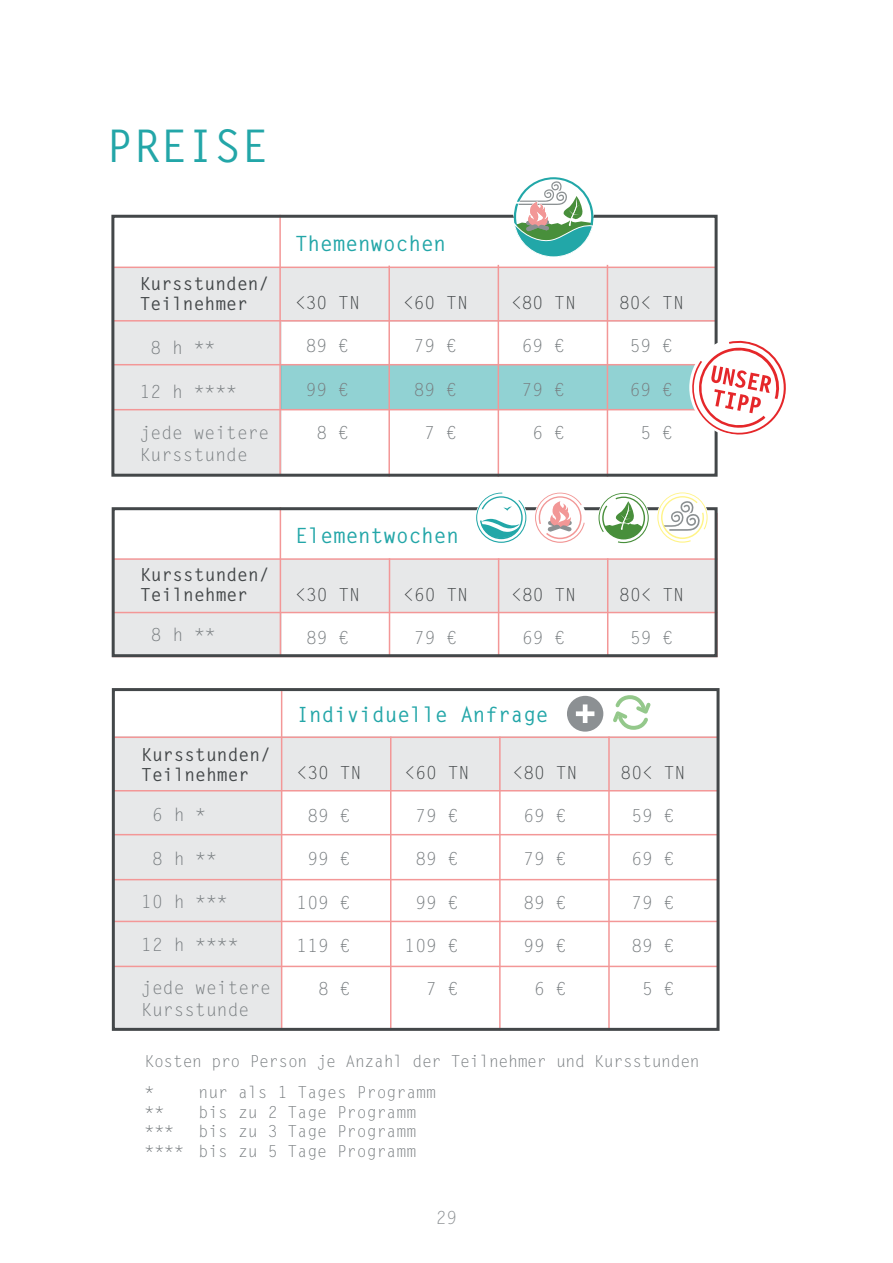
<style>
.page{position:relative;width:893px;height:1263px;background:#fff}
.page>*{position:absolute;margin:0;border:0;box-sizing:border-box;transform-origin:0 0}
.t1{font:700 45px "Letter Gothic Std";color:#23a6a8}
.t2{font:700 21px "Letter Gothic Std";color:#23a6a8}
.t3{font:18px/21.6px "Letter Gothic Std";color:#787d80}
.t4{font:700 18px/20.1px "Letter Gothic Std";color:#434749}
.t5{font:18px "Letter Gothic Std";color:#434749}
.t6{font:18px "Letter Gothic Std";color:#8c9093}
.t7{font:16.5px/19.8px "Letter Gothic Std";color:#787d80;text-align:right}
.t8{font:16.5px/30.3px "Letter Gothic Std";letter-spacing:-.02em;color:#787d80}
</style>
<div class="page">
<div style="left:113px;top:736px;width:605px;height:54px;background:#e7e8e9"></div>
<div style="left:115px;top:790px;width:167px;height:238px;background:#e7e8e9"></div>
<div style="left:113px;top:559px;width:603px;height:53px;background:#e7e8e9"></div>
<div style="left:113px;top:612px;width:169px;height:44px;background:#e7e8e9"></div>
<div style="left:113px;top:268px;width:603px;height:54px;background:#e7e8e9"></div>
<div style="left:112px;top:322px;width:169px;height:154px;background:#e7e8e9"></div>
<div style="left:281px;top:366px;width:437px;height:43px;background:#91d2d3"></div>
<hr style="left:112px;top:267px;width:604px;height:1px;background:#f39797">
<hr style="left:112px;top:409px;width:604px;height:1px;background:#f39797">
<hr style="left:112px;top:320px;width:604px;height:2px;background:#f39797">
<hr style="left:112px;top:364px;width:604px;height:1px;background:#f39797">
<hr style="left:279px;top:215px;width:2px;height:261px;background:#f39797">
<hr style="left:388px;top:266px;width:2px;height:211px;background:#f39797">
<hr style="left:607px;top:265px;width:1px;height:212px;background:#f39797">
<hr style="left:498px;top:265px;width:1px;height:212px;background:#f39797">
<div style="left:111px;top:215px;width:607px;height:262px;border:3px solid #434749"></div>
<svg style="left:689px;top:337px;width:97px;height:104px"></svg>
<hr style="left:113px;top:736px;width:605px;height:2px;background:#f39797">
<hr style="left:113px;top:879px;width:605px;height:1px;background:#f39797">
<hr style="left:113px;top:921px;width:605px;height:1px;background:#f39797">
<hr style="left:113px;top:790px;width:605px;height:1px;background:#f39797">
<hr style="left:113px;top:834px;width:605px;height:1px;background:#f39797">
<hr style="left:113px;top:966px;width:605px;height:1px;background:#f39797">
<hr style="left:281px;top:691px;width:1px;height:338px;background:#f39797">
<hr style="left:390px;top:736px;width:1px;height:294px;background:#f39797">
<hr style="left:608px;top:736px;width:2px;height:294px;background:#f39797">
<hr style="left:499px;top:736px;width:2px;height:294px;background:#f39797">
<div style="left:112px;top:688px;width:607px;height:343px;border:3px solid #434749"></div>
<hr style="left:112px;top:558px;width:606px;height:2px;background:#f39797">
<hr style="left:112px;top:612px;width:606px;height:1px;background:#f39797">
<hr style="left:280px;top:507px;width:1px;height:149px;background:#f39797">
<hr style="left:389px;top:558px;width:1px;height:99px;background:#f39797">
<hr style="left:607px;top:558px;width:1px;height:99px;background:#f39797">
<hr style="left:498px;top:558px;width:1px;height:99px;background:#f39797">
<div style="left:112px;top:507px;width:606px;height:150px;border:3px solid #434749"></div>
<svg style="left:598px;top:493px;width:51px;height:50px"></svg>
<svg style="left:535px;top:493px;width:50px;height:50px"></svg>
<svg style="left:657px;top:492px;width:51px;height:51px"></svg>
<svg style="left:476px;top:493px;width:50px;height:50px"></svg>
<svg style="left:613px;top:695px;width:38px;height:35px"></svg>
<div style="left:567px;top:696px;width:36px;height:36px;background:#8c9093;border-radius:50%"></div>
<svg style="left:576px;top:704px;width:18px;height:19px"></svg>
<div style="left:512px;top:163px;width:83px;height:83px;background:#fff;border-radius:50%"></div>
<svg style="left:514px;top:177px;width:79px;height:80px"></svg>
<h1 class="t1" style="left:106px;top:118px;width:163px">Preise</h1>
<p class="t4" style="left:140px;top:274px;width:131px">Kursstunden/<br>Teilnehmer</p>
<p class="t3" style="left:151px;top:338px;width:66px">8 h **</p>
<p class="t3" style="left:140px;top:381px;width:99px">12 h ****</p>
<p class="t3" style="left:140px;top:423px;width:131px">jede weitere<br>Kursstunde</p>
<p class="t4" style="left:140px;top:565px;width:131px">Kursstunden/<br>Teilnehmer</p>
<p class="t3" style="left:151px;top:624px;width:66px">8 h **</p>
<p class="t4" style="left:141px;top:745px;width:131px">Kursstunden/<br>Teilnehmer</p>
<p class="t3" style="left:152px;top:805px;width:55px">6 h *</p>
<p class="t3" style="left:152px;top:848px;width:66px">8 h **</p>
<p class="t3" style="left:141px;top:891px;width:88px">10 h ***</p>
<p class="t3" style="left:141px;top:934px;width:99px">12 h ****</p>
<p class="t3" style="left:141px;top:978px;width:131px">jede weitere<br>Kursstunde</p>
<p class="t2" style="left:295px;top:230px;width:153px">Themenwochen</p>
<p class="t5" style="left:295px;top:292px;width:51px">&lt;30 TN</p>
<p class="t5" style="left:403px;top:292px;width:51px">&lt;60 TN</p>
<p class="t5" style="left:511px;top:292px;width:51px">&lt;80 TN</p>
<p class="t5" style="left:619px;top:292px;width:51px">80&lt; TN</p>
<p class="t3" style="left:306px;top:336px;width:45px">89 €</p>
<p class="t3" style="left:414px;top:336px;width:45px">79 €</p>
<p class="t3" style="left:522px;top:336px;width:45px">69 €</p>
<p class="t3" style="left:630px;top:336px;width:45px">59 €</p>
<p class="t3" style="left:306px;top:379px;width:45px">99 €</p>
<p class="t3" style="left:414px;top:379px;width:45px">89 €</p>
<p class="t3" style="left:522px;top:379px;width:45px">79 €</p>
<p class="t3" style="left:630px;top:379px;width:45px">69 €</p>
<p class="t3" style="left:317px;top:422px;width:34px">8 €</p>
<p class="t3" style="left:425px;top:422px;width:34px">7 €</p>
<p class="t3" style="left:533px;top:422px;width:34px">6 €</p>
<p class="t3" style="left:641px;top:422px;width:34px">5 €</p>
<p class="t2" style="left:295px;top:522px;width:165px">Elementwochen</p>
<p class="t5" style="left:295px;top:584px;width:51px">&lt;30 TN</p>
<p class="t5" style="left:403px;top:584px;width:51px">&lt;60 TN</p>
<p class="t5" style="left:511px;top:584px;width:51px">&lt;80 TN</p>
<p class="t5" style="left:619px;top:584px;width:51px">80&lt; TN</p>
<p class="t3" style="left:306px;top:627px;width:45px">89 €</p>
<p class="t3" style="left:414px;top:627px;width:45px">79 €</p>
<p class="t3" style="left:522px;top:627px;width:45px">69 €</p>
<p class="t3" style="left:630px;top:627px;width:45px">59 €</p>
<p class="t2" style="left:297px;top:702px;width:254px">I ndividuelle Anfrage</p>
<p class="t5" style="left:297px;top:762px;width:51px">&lt;30 TN</p>
<p class="t5" style="left:405px;top:762px;width:51px">&lt;60 TN</p>
<p class="t5" style="left:513px;top:762px;width:51px">&lt;80 TN</p>
<p class="t5" style="left:621px;top:762px;width:54px">80&lt; TN</p>
<p class="t3" style="left:307px;top:806px;width:45px">89 €</p>
<p class="t3" style="left:415px;top:806px;width:45px">79 €</p>
<p class="t3" style="left:523px;top:806px;width:45px">69 €</p>
<p class="t3" style="left:631px;top:806px;width:45px">59 €</p>
<p class="t3" style="left:307px;top:849px;width:45px">99 €</p>
<p class="t3" style="left:415px;top:849px;width:45px">89 €</p>
<p class="t3" style="left:523px;top:849px;width:45px">79 €</p>
<p class="t3" style="left:631px;top:849px;width:45px">69 €</p>
<p class="t3" style="left:297px;top:892px;width:55px">109 €</p>
<p class="t3" style="left:415px;top:892px;width:45px">99 €</p>
<p class="t3" style="left:523px;top:892px;width:45px">89 €</p>
<p class="t3" style="left:631px;top:892px;width:45px">79 €</p>
<p class="t3" style="left:297px;top:935px;width:55px">119 €</p>
<p class="t3" style="left:405px;top:935px;width:55px">109 €</p>
<p class="t3" style="left:523px;top:935px;width:45px">99 €</p>
<p class="t3" style="left:631px;top:935px;width:45px">89 €</p>
<p class="t3" style="left:318px;top:978px;width:34px">8 €</p>
<p class="t3" style="left:426px;top:978px;width:34px">7 €</p>
<p class="t3" style="left:534px;top:978px;width:34px">6 €</p>
<p class="t3" style="left:642px;top:978px;width:34px">5 €</p>
<p class="t8" style="left:144px;top:1047px;width:557px">Kosten pro Person je Anzahl der Teilnehmer und Kursstunden *</p>
<p class="t7" style="left:198px;top:1082px;width:239px">nur als 1 Tages Programm</p>
<p class="t7" style="left:144px;top:1102px;width:21px">**</p>
<p class="t7" style="left:198px;top:1102px;width:219px">bis zu 2 Tage Programm</p>
<p class="t7" style="left:144px;top:1122px;width:31px">***</p>
<p class="t7" style="left:144px;top:1122px;width:273px">bis zu 3 Tage Programm<br>**** bis zu 5 Tage Programm</p>
<p class="t6" style="left:436px;top:1207px;width:23px">29</p>
</div>
